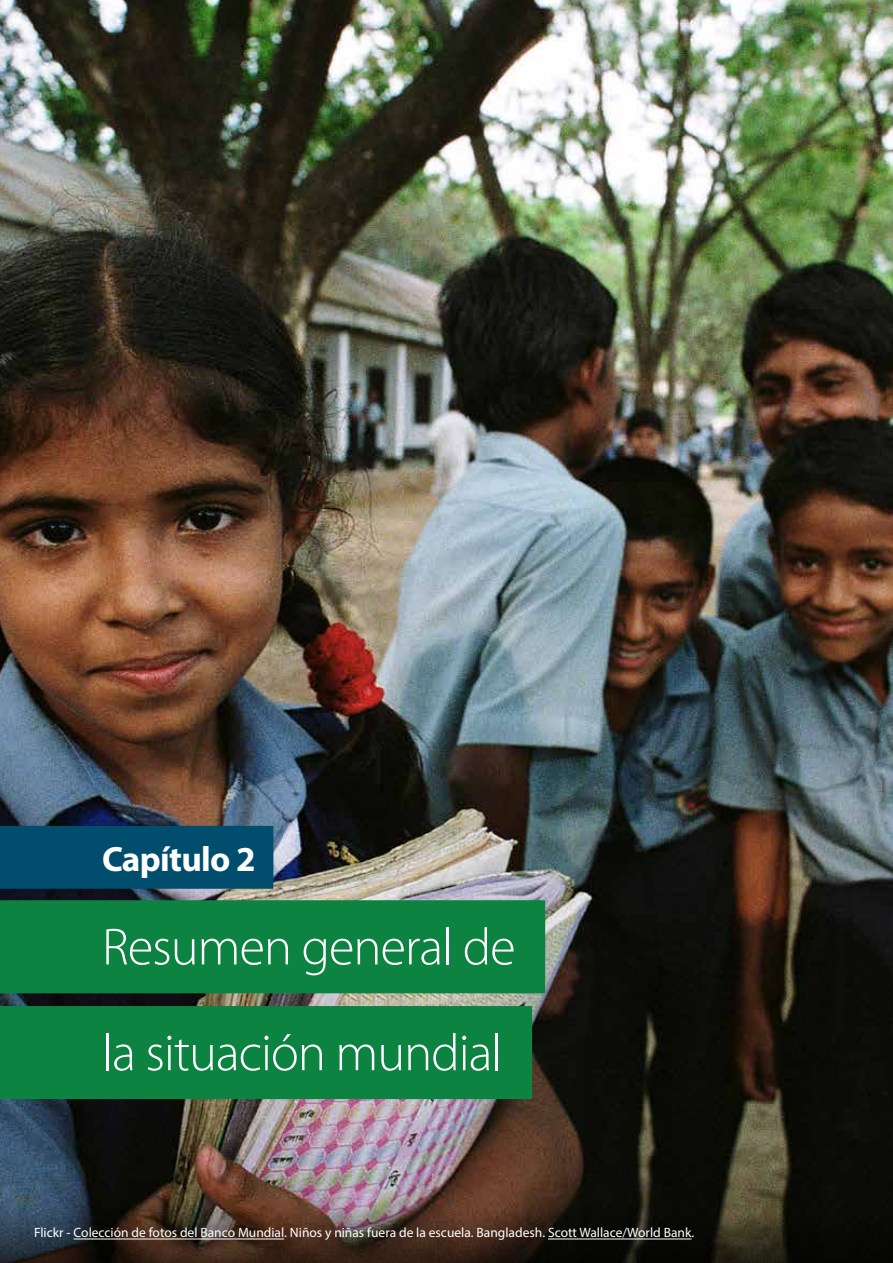
<style>
.page{position:relative;width:893px;height:1263px;background:#fff}
.page>*{position:absolute;margin:0;border:0;box-sizing:border-box;transform-origin:0 0}
.t1{font:300 52.5px/105.8px "Myriad Pro";letter-spacing:-.02em;color:#fff}
.t2{font:700 35.25px "Myriad Pro";letter-spacing:-.02em;color:#fff}
.t3{font:13.5px "Myriad Pro";color:#fff}
</style>
<div class="page">
<img style="left:0;top:0;width:892px;height:1263px">
<div style="left:0;top:826px;width:273px;height:63px;background:#004d6d"></div>
<div style="left:0;top:900px;width:545px;height:93px;background:#0c8341"></div>
<div style="left:0;top:1006px;width:532px;height:93px;background:#0c8341"></div>
<hr style="left:74px;top:1239px;width:210px;height:1px;background:#fff">
<hr style="left:548px;top:1239px;width:143px;height:1px;background:#fff">
<hr style="left:892px;top:0;width:1px;height:1263px;background:#0c8341">
<h2 class="t2" style="left:102px;top:836px;width:155px">Capítulo 2</h2>
<h1 class="t1" style="left:102px;top:893px;width:415px">Resumen general de la situación mundial</h1>
<p class="t3" style="left:34px;top:1224px;width:662px">Flickr - Colección de fotos del Banco Mundial. Niños y niñas fuera de la escuela. Bangladesh. Scott Wallace/World Bank.</p>
</div>
